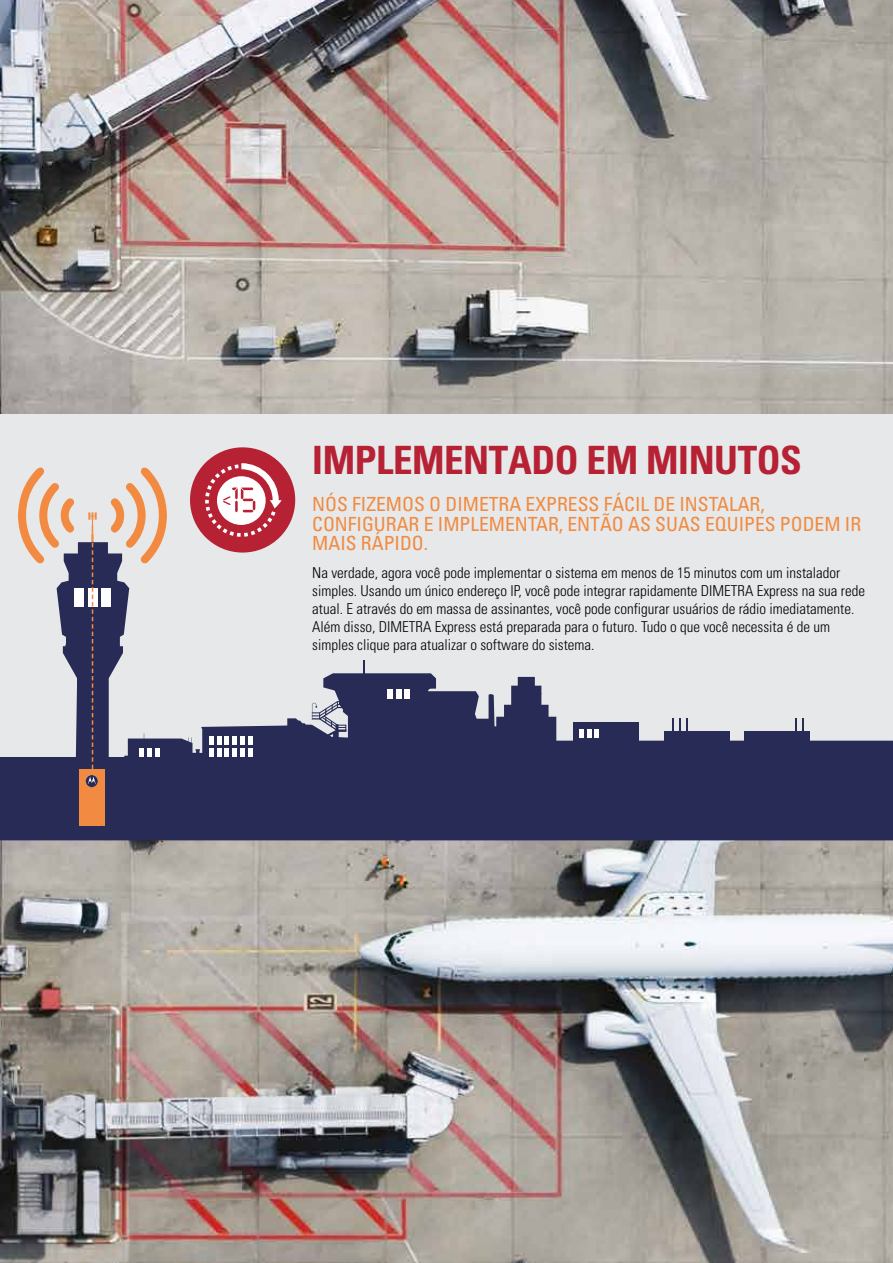
<style>
.page{position:relative;width:893px;height:1263px;background:#fff}
.page>*{position:absolute;margin:0;border:0;box-sizing:border-box;transform-origin:0 0}
.t1{font:700 condensed 39px "Univers";letter-spacing:-.01em;color:#b62134}
.t2{font:condensed 19.5px/19.5px "Univers";color:#f28a40}
.t3{font:300 condensed 15px/18.3px "Univers";color:#000101}
</style>
<div class="page">
<img style="left:0;top:0;width:893px;height:1263px">
<div style="left:0;top:415px;width:893px;height:425px;background:#e6e8e9"></div>
<svg style="left:167px;top:552px;width:577px;height:205px"></svg>
<svg style="left:188px;top:737px;width:4px;height:8px"></svg>
<div style="left:209px;top:736px;width:5px;height:9px;background:#fff"></div>
<div style="left:224px;top:736px;width:5px;height:9px;background:#fff"></div>
<div style="left:232px;top:736px;width:5px;height:9px;background:#fff"></div>
<div style="left:240px;top:736px;width:5px;height:9px;background:#fff"></div>
<div style="left:209px;top:748px;width:5px;height:9px;background:#fff"></div>
<svg style="left:217px;top:736px;width:4px;height:21px"></svg>
<div style="left:224px;top:748px;width:5px;height:9px;background:#fff"></div>
<div style="left:232px;top:748px;width:5px;height:9px;background:#fff"></div>
<div style="left:240px;top:748px;width:5px;height:9px;background:#fff"></div>
<svg style="left:248px;top:736px;width:4px;height:21px"></svg>
<div style="left:0;top:757px;width:893px;height:83px;background:#282b55"></div>
<div style="left:481px;top:741px;width:412px;height:67px;background:#282b55"></div>
<div style="left:79px;top:769px;width:25px;height:56px;background:#f28b41"></div>
<svg style="left:86px;top:775px;width:12px;height:12px"></svg>
<svg style="left:18px;top:467px;width:149px;height:302px"></svg>
<div style="left:573px;top:723px;width:66px;height:21px;background:#282b55"></div>
<div style="left:665px;top:731px;width:65px;height:13px;background:#282b55"></div>
<div style="left:744px;top:731px;width:65px;height:13px;background:#282b55"></div>
<svg style="left:795px;top:718px;width:1px;height:13px"></svg>
<svg style="left:672px;top:718px;width:16px;height:13px"></svg>
<svg style="left:802px;top:718px;width:1px;height:13px"></svg>
<svg style="left:496px;top:677px;width:60px;height:64px"></svg>
<div style="left:579px;top:729px;width:5px;height:9px;background:#fff"></div>
<svg style="left:587px;top:729px;width:4px;height:9px"></svg>
<div style="left:594px;top:729px;width:5px;height:9px;background:#fff"></div>
<svg style="left:311px;top:660px;width:179px;height:78px"></svg>
<div style="left:388px;top:689px;width:5px;height:10px;background:#fff"></div>
<div style="left:396px;top:689px;width:5px;height:10px;background:#fff"></div>
<div style="left:405px;top:689px;width:5px;height:10px;background:#fff"></div>
<svg style="left:190px;top:447px;width:105px;height:105px"></svg>
<h1 class="t1" style="left:312px;top:436px;width:491px">IMPLEMENTADO EM MINUTOS</h1>
<h2 class="t2" style="left:312px;top:494px;width:550px">NÓS FIZEMOS O DIMETRA EXPRESS FÁCIL DE INSTALAR,<br>CONFIGURAR E IMPLEMENTAR, ENTÃO AS SUAS EQUIPES PODEM IR<br>MAIS RÁPIDO.</h2>
<p class="t3" style="left:312px;top:563px;width:554px">Na verdade, agora você pode implementar o sistema em menos de 15 minutos com um instalador simples. Usando um único endereço IP, você pode integrar rapidamente DIMETRA Express na sua rede atual. E através do em massa de assinantes, você pode configurar usuários de rádio imediatamente.<br>Além disso, DIMETRA Express está preparada para o futuro. Tudo o que você necessita é de um simples clique para atualizar o software do sistema.</p>
</div>
